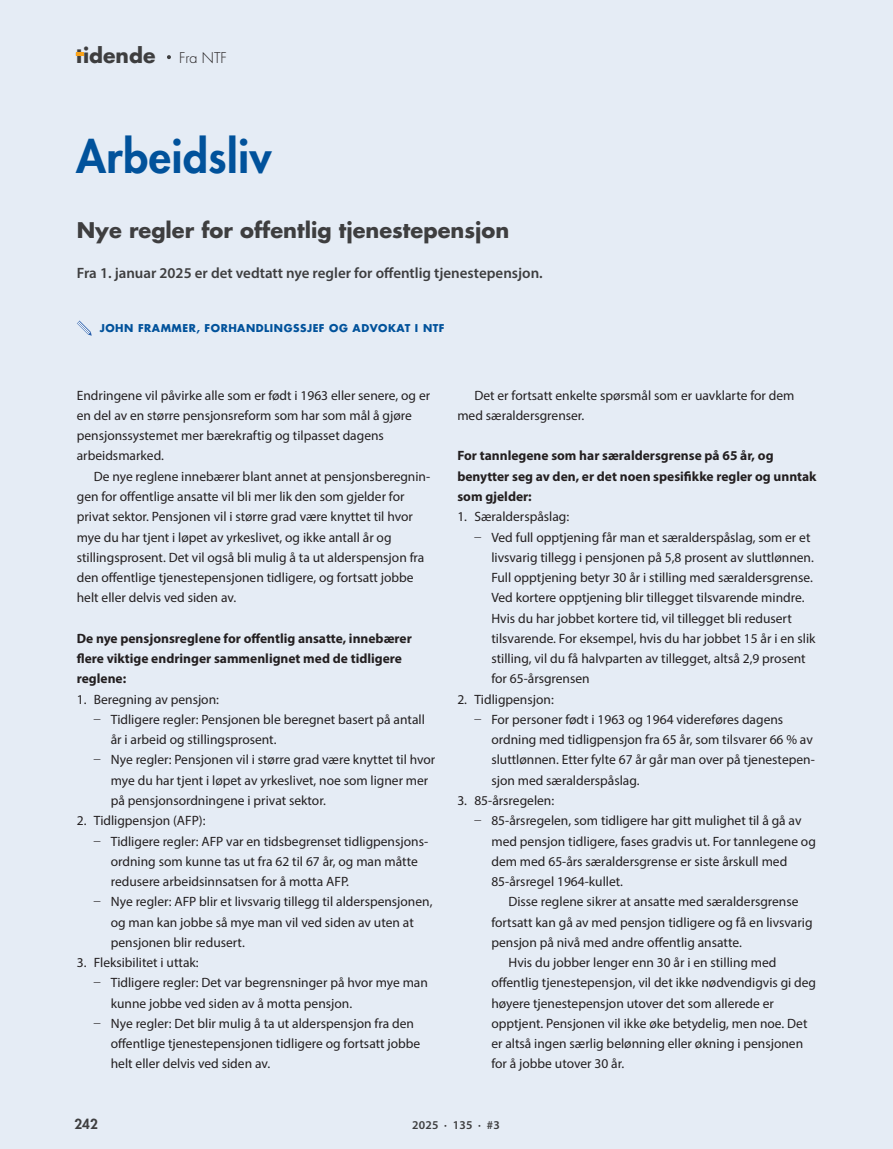
<style>
.page{position:relative;width:893px;height:1149px;background:#fff}
.page>*{position:absolute;margin:0;border:0;box-sizing:border-box;transform-origin:0 0}
.t1{font:800 44.25px "Futura Std";letter-spacing:.01em;color:#01529b}
.t2{font:700 21px "Futura Std";color:#3e3e3f}
.t3{font:700 20.4px "Futura Std";color:#3e3e3f}
.t4{font:600 15px "Myriad Pro";color:#3e3e3f}
.t5{font:300 14.4px "Futura Std";color:#231f20}
.t6{font:13.5px/20.2px "Myriad Pro";color:#231f20}
.t7{font:700 13.5px/20.2px "Myriad Pro";color:#231f20}
.t8{font:800 13.5px "Futura Std";color:#3e3e3f}
.t9{font:600 12px "Myriad Pro";letter-spacing:.02em;color:#3e3e3f}
.t10{font:700 10.5px "Futura Std";letter-spacing:.05em;color:#01529b}
.s1{font-family:"Futura Std";font-weight:300}
</style>
<div class="page">
<div style="left:0;top:0;width:893px;height:1148px;background:#e5ecf5"></div>
<svg style="left:167px;top:55px;width:4px;height:4px"></svg>
<svg style="left:76px;top:53px;width:7px;height:3px"></svg>
<svg style="left:73px;top:316px;width:22px;height:22px"></svg>
<h3 class="t3" style="left:76px;top:42px;width:81px">tidende</h3>
<p class="t5" style="left:179px;top:49px;width:49px">Fra NTF</p>
<h1 class="t1" style="left:76px;top:128px;width:197px">Arbeidsliv</h1>
<h2 class="t2" style="left:77px;top:216px;width:434px">Nye regler for offentlig tjenestepensjon</h2>
<p class="t4" style="left:77px;top:263px;width:467px">Fra 1. januar 2025 er det vedtatt nye regler for offentlig tjenestepensjon.</p>
<p class="t10" style="left:100px;top:321px;width:346px">JOHN FRAMMER, FORHANDLINGSSJEF OG ADVOKAT I NTF</p>
<p class="t6" style="left:77px;top:384px;width:355px">Endringene vil påvirke alle som er født i 1963 eller senere, og er en del av en større pensjonsreform som har som mål å gjøre pensjonssystemet mer bærekraftig og tilpasset dagens arbeidsmarked.</p>
<p class="t6" style="left:77px;top:465px;width:355px;text-indent:17px">De nye reglene innebærer blant annet at pensjonsberegnin&shy;gen for offentlige ansatte vil bli mer lik den som gjelder for privat sektor. Pensjonen vil i større grad være knyttet til hvor mye du har tjent i løpet av yrkeslivet, og ikke antall år og stillingsprosent. Det vil også bli mulig å ta ut alderspensjon fra den offentlige tjenestepensjonen tidligere, og fortsatt jobbe helt eller delvis ved siden av.</p>
<p class="t7" style="left:77px;top:627px;width:337px">De nye pensjonsreglene for offentlig ansatte, innebærer flere viktige endringer sammenlignet med de tidligere reglene:</p>
<p class="t6" style="left:77px;top:688px;width:144px">1. Beregning av pensjon:</p>
<p class="t6" style="left:111px;top:708px;width:316px;text-indent:-17px"><span class="s1">–</span> Tidligere regler: Pensjonen ble beregnet basert på antall år i arbeid og stillingsprosent.</p>
<p class="t6" style="left:111px;top:749px;width:326px;text-indent:-17px"><span class="s1">–</span> Nye regler: Pensjonen vil i større grad være knyttet til hvor mye du har tjent i løpet av yrkeslivet, noe som ligner mer på pensjonsordningene i privat sektor.</p>
<p class="t6" style="left:77px;top:810px;width:130px">2. Tidligpensjon (AFP):</p>
<p class="t6" style="left:111px;top:830px;width:319px;text-indent:-17px"><span class="s1">–</span> Tidligere regler: AFP var en tidsbegrenset tidligpensjons&shy;ordning som kunne tas ut fra 62 til 67 år, og man måtte redusere arbeidsinnsatsen for å motta AFP.</p>
<p class="t6" style="left:111px;top:891px;width:323px;text-indent:-17px"><span class="s1">–</span> Nye regler: AFP blir et livsvarig tillegg til alderspensjonen, og man kan jobbe så mye man vil ved siden av uten at pensjonen blir redusert.</p>
<p class="t6" style="left:77px;top:951px;width:123px">3. Fleksibilitet i uttak:</p>
<p class="t6" style="left:111px;top:972px;width:319px;text-indent:-17px"><span class="s1">–</span> Tidligere regler: Det var begrensninger på hvor mye man kunne jobbe ved siden av å motta pensjon.</p>
<p class="t6" style="left:111px;top:1012px;width:311px;text-indent:-17px"><span class="s1">–</span> Nye regler: Det blir mulig å ta ut alderspensjon fra den offentlige tjenestepensjonen tidligere og fortsatt jobbe helt eller delvis ved siden av.</p>
<p class="t6" style="left:457px;top:384px;width:339px;text-indent:17px">Det er fortsatt enkelte spørsmål som er uavklarte for dem med særaldersgrenser.</p>
<p class="t7" style="left:457px;top:445px;width:361px">For tannlegene som har særaldersgrense på 65 år, og benytter seg av den, er det noen spesifikke regler og unntak som gjelder:</p>
<p class="t6" style="left:457px;top:506px;width:113px">1. Særalderspåslag:</p>
<p class="t6" style="left:491px;top:526px;width:326px;text-indent:-17px"><span class="s1">–</span> Ved full opptjening får man et særalderspåslag, som er et livsvarig tillegg i pensjonen på 5,8 prosent av sluttlønnen.<br>Full opptjening betyr 30 år i stilling med særaldersgrense.<br>Ved kortere opptjening blir tillegget tilsvarende mindre.<br>Hvis du har jobbet kortere tid, vil tillegget bli redusert tilsvarende. For eksempel, hvis du har jobbet 15 år i en slik stilling, vil du få halvparten av tillegget, altså 2,9 prosent for 65-årsgrensen</p>
<p class="t6" style="left:457px;top:688px;width:98px">2. Tidligpensjon:</p>
<p class="t6" style="left:491px;top:708px;width:325px;text-indent:-17px"><span class="s1">–</span> For personer født i 1963 og 1964 videreføres dagens ordning med tidligpensjon fra 65 år, som tilsvarer 66 % av sluttlønnen. Etter fylte 67 år går man over på tjenestepen&shy;sjon med særalderspåslag.</p>
<p class="t6" style="left:457px;top:789px;width:98px">3. 85-årsregelen:</p>
<p class="t6" style="left:491px;top:810px;width:326px;text-indent:-17px"><span class="s1">–</span> 85-årsregelen, som tidligere har gitt mulighet til å gå av med pensjon tidligere, fases gradvis ut. For tannlegene og dem med 65-års særaldersgrense er siste årskull med 85-årsregel 1964-kullet.</p>
<p class="t6" style="left:508px;top:891px;width:292px">Disse reglene sikrer at ansatte med særaldersgrense</p>
<p class="t6" style="left:491px;top:911px;width:323px">fortsatt kan gå av med pensjon tidligere og få en livsvarig</p>
<p class="t6" style="left:491px;top:931px;width:252px">pensjon på nivå med andre offentlig ansatte.</p>
<p class="t6" style="left:508px;top:951px;width:270px">Hvis du jobber lenger enn 30 år i en stilling med</p>
<p class="t6" style="left:491px;top:972px;width:326px">offentlig tjenestepensjon, vil det ikke nødvendigvis gi deg</p>
<p class="t6" style="left:491px;top:992px;width:284px">høyere tjenestepensjon utover det som allerede er</p>
<p class="t6" style="left:491px;top:1012px;width:318px">opptjent. Pensjonen vil ikke øke betydelig, men noe. Det</p>
<p class="t6" style="left:491px;top:1032px;width:313px">er altså ingen særlig belønning eller økning i pensjonen</p>
<p class="t6" style="left:491px;top:1053px;width:134px">for å jobbe utover 30 år.</p>
<p class="t8" style="left:74px;top:1115px;width:25px">242</p>
<p class="t9" style="left:412px;top:1117px;width:89px">2025 · 135 · #3</p>
</div>
